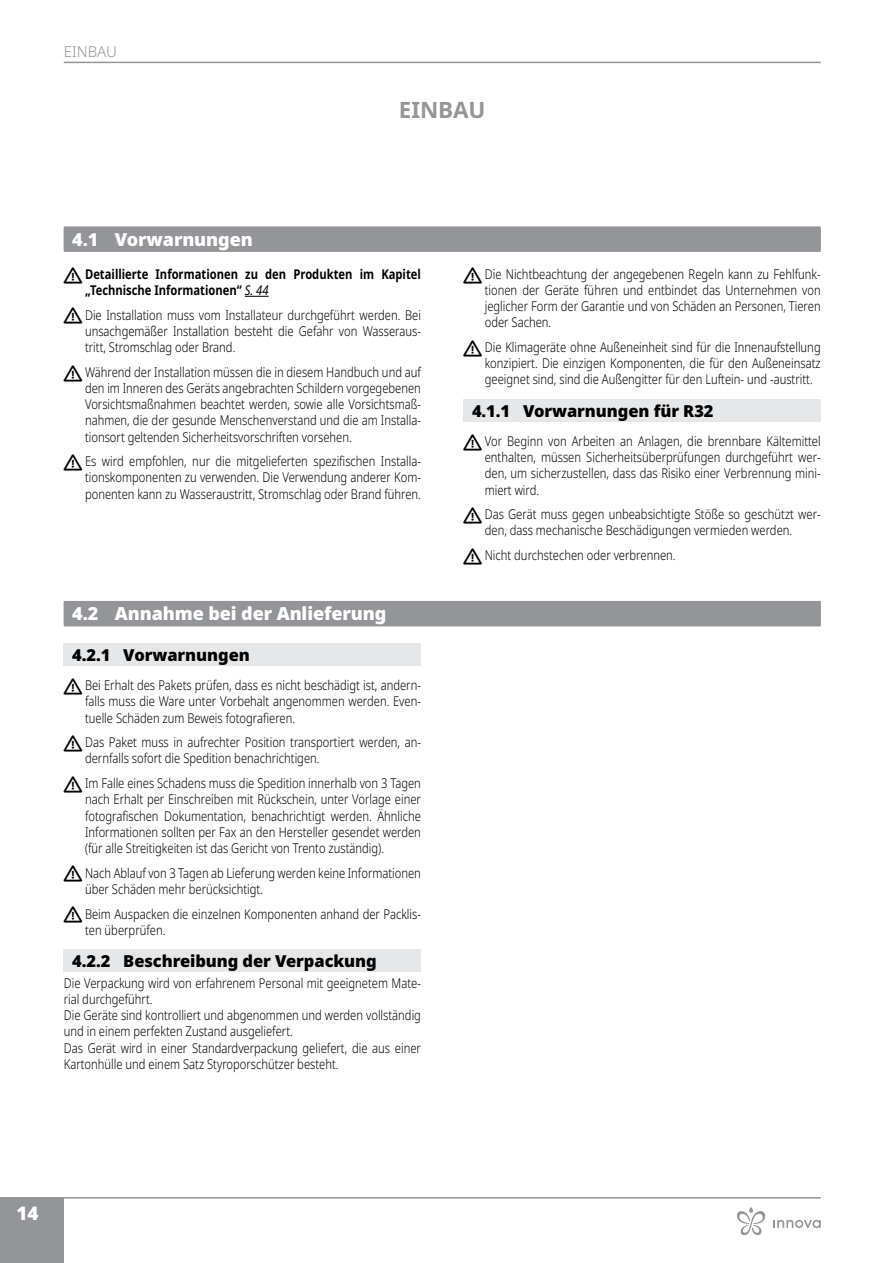
<style>
.page{position:relative;width:893px;height:1263px;background:#fff}
.page>*{position:absolute;margin:0;border:0;box-sizing:border-box;transform-origin:0 0}
.t1{font:700 22.5px "Noto Sans";letter-spacing:-.005em;color:#939598}
.t2{font:900 18.75px "Noto Sans";color:#fff}
.t3{font:900 18px "Noto Sans";letter-spacing:-.005em;color:#fff}
.t4{font:900 16.5px "Noto Sans";letter-spacing:-.005em;color:#000}
.t5{font:300 15px "Noto Sans";color:#939598}
.t6{font:300 13.5px/16.2px "Noto Sans";color:#000;text-align:justify;scale:.83 1}
.t7{font:700 13.5px/16.2px "Noto Sans";color:#000;scale:.83 1}
.s1{font-weight:400;font-style:italic}
</style>
<div class="page">
<hr style="left:64px;top:1197px;width:757px;height:1px;background:#939598">
<div style="left:0;top:1197px;width:64px;height:66px;background:#939598"></div>
<hr style="left:64px;top:62px;width:757px;height:1px;background:#939598">
<div style="left:64px;top:228px;width:757px;height:24px;background:#939598"></div>
<div style="left:64px;top:226px;width:757px;height:24px;background:#939598"></div>
<svg style="left:245px;top:296px;width:24px;height:1px"></svg>
<div style="left:463px;top:399px;width:358px;height:23px;background:#e6e7e8"></div>
<div style="left:64px;top:602px;width:757px;height:24px;background:#939598"></div>
<div style="left:64px;top:601px;width:757px;height:24px;background:#939598"></div>
<div style="left:64px;top:643px;width:357px;height:23px;background:#e6e7e8"></div>
<div style="left:64px;top:950px;width:357px;height:22px;background:#e6e7e8"></div>
<svg style="left:773px;top:1220px;width:48px;height:8px"></svg>
<svg style="left:737px;top:1207px;width:29px;height:28px"></svg>
<p class="t5" style="left:64px;top:41px;width:18px">Einbau</p>
<h1 class="t1" style="left:399px;top:94px;width:88px">EINBAU</h1>
<h3 class="t3" style="left:72px;top:225px;width:182px">4.1 Vorwarnungen</h3>
<p class="t7" style="left:85px;top:266px;width:406px">Detaillierte Informationen zu den Produkten im Kapitel „Technische Informationen“ <span class="s1">S. 44</span></p>
<p class="t6" style="left:85px;top:307px;width:406px">Die Installation muss vom Installateur durchgeführt werden. Bei unsachgemäßer Installation besteht die Gefahr von Wasseraus&shy;tritt, Stromschlag oder Brand.</p>
<p class="t6" style="left:85px;top:364px;width:406px">Während der Installation müssen die in diesem Handbuch und auf den im Inneren des Geräts angebrachten Schildern vorgegebenen Vorsichtsmaßnahmen beachtet werden, sowie alle Vorsichtsmaß&shy;nahmen, die der gesunde Menschenverstand und die am Installa&shy;tionsort geltenden Sicherheitsvorschriften vorsehen.</p>
<p class="t6" style="left:85px;top:454px;width:406px">Es wird empfohlen, nur die mitgelieferten spezifischen Installa&shy;tionskomponenten zu verwenden. Die Verwendung anderer Kom&shy;ponenten kann zu Wasseraustritt, Stromschlag oder Brand führen.</p>
<h3 class="t3" style="left:72px;top:600px;width:316px">4.2 Annahme bei der Anlieferung</h3>
<p class="t4" style="left:72px;top:643px;width:179px">4.2.1 Vorwarnungen</p>
<p class="t6" style="left:85px;top:677px;width:406px">Bei Erhalt des Pakets prüfen, dass es nicht beschädigt ist, andern&shy;falls muss die Ware unter Vorbehalt angenommen werden. Even&shy;tuelle Schäden zum Beweis fotografieren.</p>
<p class="t6" style="left:85px;top:734px;width:406px">Das Paket muss in aufrechter Position transportiert werden, an&shy;dernfalls sofort die Spedition benachrichtigen.</p>
<p class="t6" style="left:85px;top:775px;width:406px">Im Falle eines Schadens muss die Spedition innerhalb von 3 Tagen nach Erhalt per Einschreiben mit Rückschein, unter Vorlage einer fotografischen Dokumentation, benachrichtigt werden. Ähnliche Informationen sollten per Fax an den Hersteller gesendet werden (für alle Streitigkeiten ist das Gericht von Trento zuständig).</p>
<p class="t6" style="left:85px;top:865px;width:406px">Nach Ablauf von 3 Tagen ab Lieferung werden keine Informationen über Schäden mehr berücksichtigt.</p>
<p class="t6" style="left:85px;top:906px;width:406px">Beim Auspacken die einzelnen Komponenten anhand der Packlis&shy;ten überprüfen.</p>
<p class="t4" style="left:72px;top:949px;width:306px">4.2.2 Beschreibung der Verpackung</p>
<p class="t6" style="left:64px;top:975px;width:432px;text-align:left">Die Verpackung wird von erfahrenem Personal mit geeignetem Mate&shy;rial durchgeführt.<br>Die Geräte sind kontrolliert und abgenommen und werden vollständig und in einem perfekten Zustand ausgeliefert.<br>Das Gerät wird in einer Standardverpackung geliefert, die aus einer Kartonhülle und einem Satz Styroporschützer besteht.</p>
<p class="t6" style="left:485px;top:266px;width:406px">Die Nichtbeachtung der angegebenen Regeln kann zu Fehlfunk&shy;tionen der Geräte führen und entbindet das Unternehmen von jeglicher Form der Garantie und von Schäden an Personen, Tieren oder Sachen.</p>
<p class="t6" style="left:485px;top:339px;width:406px">Die Klimageräte ohne Außeneinheit sind für die Innenaufstellung konzipiert. Die einzigen Komponenten, die für den Außeneinsatz geeignet sind, sind die Außengitter für den Luftein- und -austritt.</p>
<p class="t4" style="left:472px;top:398px;width:243px">4.1.1 Vorwarnungen für R32</p>
<p class="t6" style="left:485px;top:433px;width:406px">Vor Beginn von Arbeiten an Anlagen, die brennbare Kältemittel enthalten, müssen Sicherheitsüberprüfungen durchgeführt wer&shy;den, um sicherzustellen, dass das Risiko einer Verbrennung mini&shy;miert wird.</p>
<p class="t6" style="left:485px;top:507px;width:406px">Das Gerät muss gegen unbeabsichtigte Stöße so geschützt wer&shy;den, dass mechanische Beschädigungen vermieden werden.</p>
<p class="t6" style="left:485px;top:547px;width:231px">Nicht durchstechen oder verbrennen.</p>
<h2 class="t2" style="left:17px;top:1199px;width:23px">14</h2>
</div>
